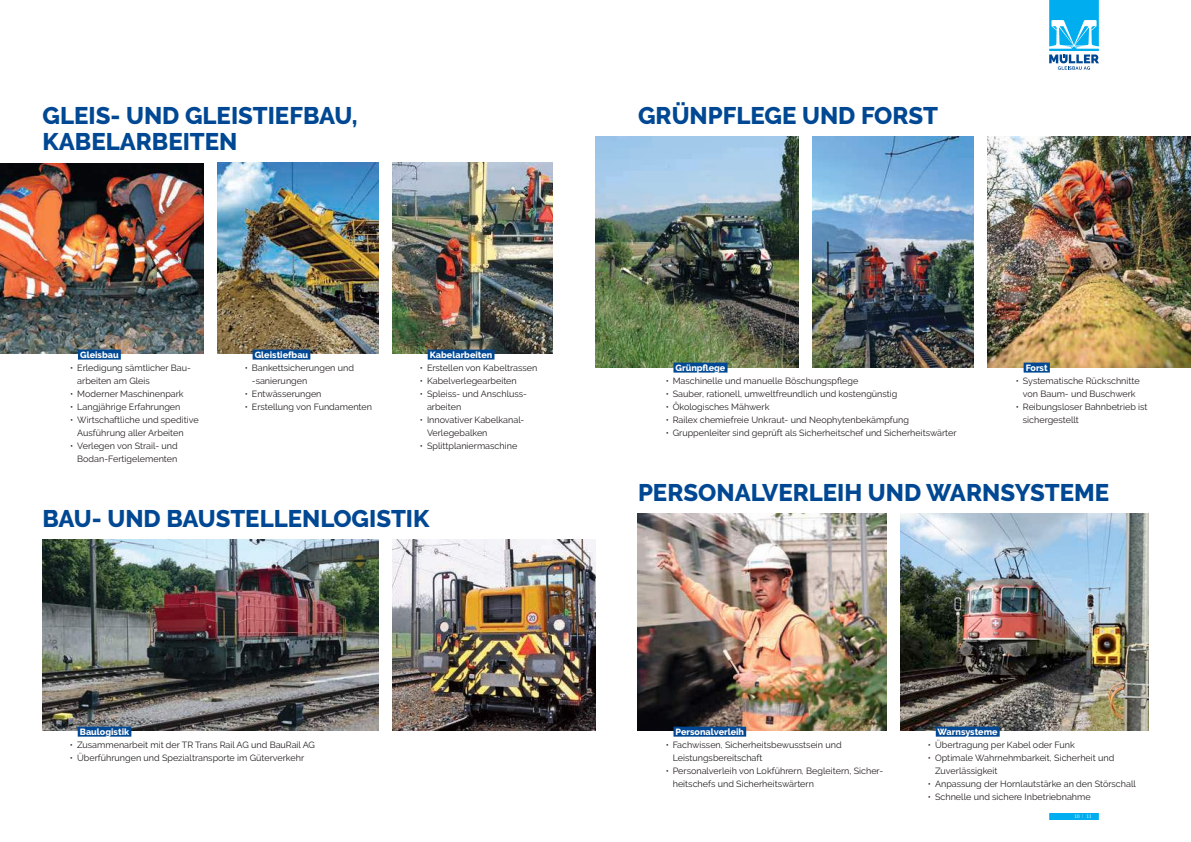
<style>
.page{position:relative;width:1191px;height:842px;background:#fff}
.page>*{position:absolute;margin:0;border:0;box-sizing:border-box;transform-origin:0 0}
.t1{font:800 24px/26px "Raleway";color:#004893}
.t2{font:9px/13px "Raleway";color:#241f1f}
.t3{font:800 9px "Raleway";color:#fff}
.t4{font:4.5px "Euphemia UCAS";color:#fff}
</style>
<div class="page">
<svg style="left:1049px;top:0;width:50px;height:70px"></svg>
<svg style="left:1049px;top:814px;width:49px;height:5px"></svg>
<img style="left:638px;top:514px;width:248px;height:216px">
<div style="left:673px;top:727px;width:73px;height:10px;background:#004893"></div>
<img style="left:0;top:163px;width:203px;height:190px">
<img style="left:217px;top:163px;width:161px;height:190px">
<img style="left:392px;top:163px;width:161px;height:190px">
<div style="left:78px;top:350px;width:43px;height:10px;background:#004893"></div>
<div style="left:253px;top:350px;width:57px;height:10px;background:#004893"></div>
<div style="left:428px;top:350px;width:66px;height:10px;background:#004893"></div>
<img style="left:595px;top:137px;width:203px;height:231px">
<img style="left:987px;top:137px;width:204px;height:231px">
<div style="left:673px;top:363px;width:54px;height:10px;background:#004893"></div>
<div style="left:1023px;top:363px;width:26px;height:10px;background:#004893"></div>
<img style="left:43px;top:540px;width:335px;height:190px">
<div style="left:78px;top:727px;width:53px;height:10px;background:#004893"></div>
<img style="left:392px;top:540px;width:203px;height:190px">
<img style="left:900px;top:514px;width:248px;height:216px">
<div style="left:935px;top:727px;width:64px;height:10px;background:#004893"></div>
<img style="left:813px;top:137px;width:160px;height:231px">
<h1 class="t1" style="left:43px;top:102px;width:317px">GLEIS- UND GLEISTIEFBAU,<br>KABELARBEITEN</h1>
<p class="t3" style="left:80px;top:349px;width:40px">Gleisbau</p>
<p class="t2" style="left:77px;top:361px;width:115px;text-indent:-7px">• Erledigung sämtlicher Bau&shy;arbeiten am Gleis</p>
<p class="t2" style="left:70px;top:387px;width:115px">• Moderner Maschinenpark</p>
<p class="t2" style="left:70px;top:400px;width:112px">• Langjährige Erfahrungen</p>
<p class="t2" style="left:77px;top:413px;width:123px;text-indent:-7px">• Wirtschaftliche und speditive<br>Ausführung aller Arbeiten</p>
<p class="t2" style="left:70px;top:439px;width:109px;text-align:right">• Verlegen von Strail- und<br>Bodan-Fertigelementen</p>
<p class="t3" style="left:255px;top:349px;width:55px">Gleistiefbau</p>
<p class="t2" style="left:252px;top:361px;width:104px;text-indent:-7px">• Bankettsicherungen und -sanierungen</p>
<p class="t2" style="left:245px;top:387px;width:78px">• Entwässerungen</p>
<p class="t2" style="left:245px;top:400px;width:129px">• Erstellung von Fundamenten</p>
<p class="t3" style="left:430px;top:349px;width:64px">Kabelarbeiten</p>
<p class="t2" style="left:420px;top:361px;width:119px">• Erstellen von Kabeltrassen</p>
<p class="t2" style="left:420px;top:374px;width:98px">• Kabelverlegearbeiten</p>
<p class="t2" style="left:427px;top:387px;width:102px;text-indent:-7px">• Spleiss- und Anschluss&shy;arbeiten</p>
<p class="t2" style="left:427px;top:413px;width:99px;text-indent:-7px">• Innovativer Kabelkanal-<br>Verlegebalken</p>
<p class="t2" style="left:420px;top:439px;width:99px">• Splittplaniermaschine</p>
<h1 class="t1" style="left:43px;top:505px;width:388px">BAU- UND BAUSTELLENLOGISTIK</h1>
<p class="t3" style="left:80px;top:726px;width:51px">Baulogistik</p>
<p class="t2" style="left:70px;top:738px;width:247px">• Zusammenarbeit mit der TR Trans Rail AG und BauRail AG</p>
<p class="t2" style="left:70px;top:751px;width:236px">• Überführungen und Spezialtransporte im Güterverkehr</p>
<h1 class="t1" style="left:638px;top:102px;width:302px">GRÜNPFLEGE UND FORST</h1>
<p class="t3" style="left:675px;top:362px;width:51px">Grünpflege</p>
<p class="t2" style="left:665px;top:374px;width:194px">• Maschinelle und manuelle Böschungspflege</p>
<p class="t2" style="left:665px;top:387px;width:233px">• Sauber, rationell, umweltfreundlich und kostengünstig</p>
<p class="t2" style="left:665px;top:400px;width:105px">• Ökologisches Mähwerk</p>
<p class="t2" style="left:665px;top:413px;width:245px">• Railex chemiefreie Unkraut- und Neophytenbekämpfung</p>
<p class="t2" style="left:665px;top:426px;width:292px">• Gruppenleiter sind geprüft als Sicherheitschef und Sicherheitswärter</p>
<p class="t3" style="left:1025px;top:362px;width:24px">Forst</p>
<p class="t2" style="left:1015px;top:374px;width:125px;text-align:center">• Systematische Rückschnitte von Baum- und Buschwerk</p>
<p class="t2" style="left:1023px;top:400px;width:126px;text-indent:-7px">• Reibungsloser Bahnbetrieb ist sichergestellt</p>
<h1 class="t1" style="left:638px;top:479px;width:472px">PERSONALVERLEIH UND WARNSYSTEME</h1>
<p class="t3" style="left:675px;top:726px;width:70px">Personalverleih</p>
<p class="t2" style="left:673px;top:738px;width:170px;text-indent:-7px">• Fachwissen, Sicherheitsbewusstsein und<br>Leistungsbereitschaft</p>
<p class="t2" style="left:673px;top:764px;width:212px;text-indent:-7px">• Personalverleih von Lokführern, Begleitern, Sicher&shy;heitschefs und Sicherheitswärtern</p>
<p class="t3" style="left:937px;top:726px;width:61px">Warnsysteme</p>
<p class="t2" style="left:928px;top:738px;width:148px">• Übertragung per Kabel oder Funk</p>
<p class="t2" style="left:935px;top:751px;width:181px;text-indent:-7px">• Optimale Wahrnehmbarkeit, Sicherheit und<br>Zuverlässigkeit</p>
<p class="t2" style="left:928px;top:777px;width:209px">• Anpassung der Hornlautstärke an den Störschall</p>
<p class="t2" style="left:928px;top:790px;width:164px">• Schnelle und sichere Inbetriebnahme</p>
<p class="t4" style="left:1074px;top:813px;width:19px">10 <sup>|</sup> 11</p>
</div>
